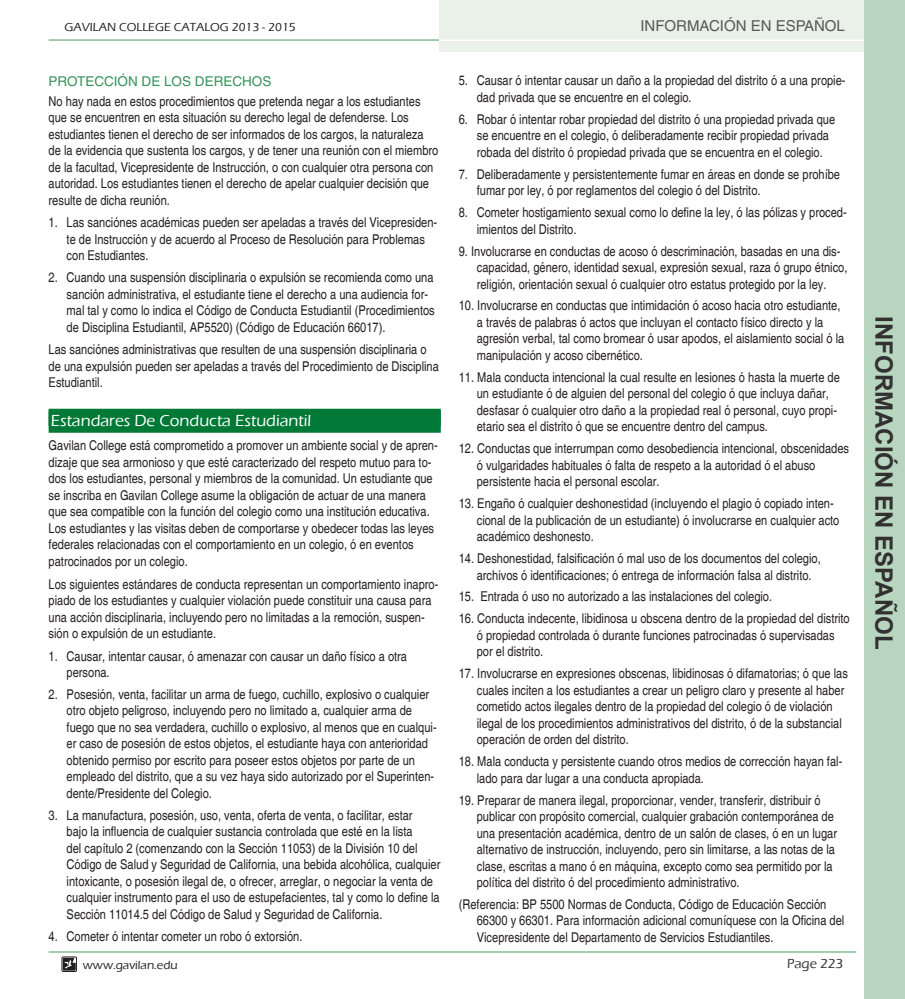
<style>
.page{position:relative;width:905px;height:999px;background:#fff}
.page>*{position:absolute;margin:0;border:0;box-sizing:border-box;transform-origin:0 0}
.t1{font:700 24px "Arial";color:#323031}
.SUB_Headline_color_1{font:500 16.5px "Eras ITC";color:#fff}
.t2{font:15px "Helvetica";color:#58595b}
.Bulleted_Body{font:condensed 13.5px/16.5px "Helvetica";color:#231f20}
.body_text{font:condensed 13.5px/16.5px "Helvetica";color:#231f20}
.Sub_Headline_color_9{font:13.5px "Helvetica";color:#37935b}
.t3{font:500 13.5px "Eras ITC";color:#323031}
.t4{font:500 12px "Eras ITC";color:#231f20}
</style>
<div class="page">
<div style="left:439px;top:0;width:465px;height:51px;background:#e9f1e9"></div>
<hr style="left:438px;top:40px;width:466px;height:1px;background:#fff">
<hr style="left:49px;top:39px;width:390px;height:2px;background:#87bb95">
<hr style="left:49px;top:951px;width:807px;height:2px;background:#87bb95">
<div style="left:62px;top:957px;width:15px;height:15px;border:1px solid #231f20"></div>
<svg style="left:63px;top:958px;width:13px;height:13px"></svg>
<div style="left:863px;top:0;width:41px;height:999px;background:#b8d6bf"></div>
<div style="left:49px;top:409px;width:392px;height:24px;background:#007836"></div>
<p class="t4" style="left:65px;top:20px;width:233px">GAVILAN COLLEGE CATALOG 2013 - 2015</p>
<p class="t2" style="left:640px;top:17px;width:206px">INFORMACIÓN EN ESPAÑOL</p>
<p class="Sub_Headline_color_9" style="left:49px;top:74px;width:224px">PROTECCIÓN DE LOS DERECHOS</p>
<p class="body_text" style="left:49px;top:93px;width:391px">No hay nada en estos procedimientos que pretenda negar a los estudiantes que se encuentren en esta situación su derecho legal de defenderse. Los estudiantes tienen el derecho de ser informados de los cargos, la naturaleza de la evidencia que sustenta los cargos, y de tener una reunión con el miembro de la facultad, Vicepresidente de Instrucción, o con cualquier otra persona con autoridad. Los estudiantes tienen el derecho de apelar cualquier decisión que resulte de dicha reunión.</p>
<p class="Bulleted_Body" style="left:67px;top:214px;width:372px;text-indent:-18px">1. Las sanciónes académicas pueden ser apeladas a través del Vicepresiden&shy;te de Instrucción y de acuerdo al Proceso de Resolución para Problemas con Estudiantes.</p>
<p class="Bulleted_Body" style="left:67px;top:269px;width:369px;text-indent:-18px">2. Cuando una suspensión disciplinaria o expulsión se recomienda como una sanción administrativa, el estudiante tiene el derecho a una audiencia for&shy;mal tal y como lo indica el Código de Conducta Estudiantil (Procedimientos de Disciplina Estudiantil, AP5520) (Código de Educación 66017).</p>
<p class="body_text" style="left:49px;top:341px;width:392px">Las sanciónes administrativas que resulten de una suspensión disciplinaria o de una expulsión pueden ser apeladas a través del Procedimiento de Disciplina<br>Estudiantil.</p>
<p class="SUB_Headline_color_1" style="left:51px;top:411px;width:262px">Estandares De Conducta Estudiantil</p>
<p class="body_text" style="left:49px;top:437px;width:390px">Gavilan College está comprometido a promover un ambiente social y de apren&shy;dizaje que sea armonioso y que esté caracterizado del respeto mutuo para to&shy;dos los estudiantes, personal y miembros de la comunidad. Un estudiante que se inscriba en Gavilan College asume la obligación de actuar de una manera que sea compatible con la función del colegio como una institución educativa.<br>Los estudiantes y las visitas deben de comportarse y obedecer todas las leyes federales relacionadas con el comportamiento en un colegio, ó en eventos patrocinados por un colegio.</p>
<p class="body_text" style="left:49px;top:576px;width:391px">Los siguientes estándares de conducta representan un comportamiento inapro&shy;piado de los estudiantes y cualquier violación puede constituir una causa para una acción disciplinaria, incluyendo pero no limitadas a la remoción, suspen&shy;sión o expulsión de un estudiante.</p>
<p class="Bulleted_Body" style="left:67px;top:648px;width:342px;text-indent:-18px">1. Causar, intentar causar, ó amenazar con causar un daño físico a otra persona.</p>
<p class="Bulleted_Body" style="left:67px;top:686px;width:371px;text-indent:-18px">2. Posesión, venta, facilitar un arma de fuego, cuchillo, explosivo o cualquier otro objeto peligroso, incluyendo pero no limitado a, cualquier arma de fuego que no sea verdadera, cuchillo o explosivo, al menos que en cualqui&shy;er caso de posesión de estos objetos, el estudiante haya con anterioridad obtenido permiso por escrito para poseer estos objetos por parte de un empleado del distrito, que a su vez haya sido autorizado por el Superinten&shy;dente/Presidente del Colegio.</p>
<p class="Bulleted_Body" style="left:67px;top:807px;width:375px;text-indent:-18px">3. La manufactura, posesión, uso, venta, oferta de venta, o facilitar, estar<br>bajo la influencia de cualquier sustancia controlada que esté en la lista<br>del capítulo 2 (comenzando con la Sección 11053) de la División 10 del Código de Salud y Seguridad de California, una bebida alcohólica, cualquier intoxicante, o posesión ilegal de, o ofrecer, arreglar, o negociar la venta de cualquier instrumento para el uso de estupefacientes, tal y como lo define la Sección 11014.5 del Código de Salud y Seguridad de California.</p>
<p class="Bulleted_Body" style="left:49px;top:928px;width:255px">4. Cometer ó intentar cometer un robo ó extorsión.</p>
<p class="Bulleted_Body" style="left:477px;top:73px;width:370px;text-indent:-18px">5. Causar ó intentar causar un daño a la propiedad del distrito ó a una propie&shy;dad privada que se encuentre en el colegio.</p>
<p class="Bulleted_Body" style="left:477px;top:111px;width:360px;text-indent:-18px">6. Robar ó intentar robar propiedad del distrito ó una propiedad privada que se encuentre en el colegio, ó deliberadamente recibir propiedad privada robada del distrito ó propiedad privada que se encuentra en el colegio.</p>
<p class="Bulleted_Body" style="left:477px;top:166px;width:365px;text-indent:-18px">7. Deliberadamente y persistentemente fumar en áreas en donde se prohíbe fumar por ley, ó por reglamentos del colegio ó del Distrito.</p>
<p class="Bulleted_Body" style="left:477px;top:204px;width:371px;text-indent:-18px">8. Cometer hostigamiento sexual como lo define la ley, ó las pólizas y proced&shy;imientos del Distrito.</p>
<p class="Bulleted_Body" style="left:477px;top:243px;width:372px;text-indent:-18px">9. Involucrarse en conductas de acoso ó descriminación, basadas en una dis&shy;capacidad, género, identidad sexual, expresión sexual, raza ó grupo étnico, religión, orientación sexual ó cualquier otro estatus protegido por la ley.</p>
<p class="Bulleted_Body" style="left:477px;top:298px;width:369px;text-indent:-18px">10. Involucrarse en conductas que intimidación ó acoso hacia otro estudiante, a través de palabras ó actos que incluyan el contacto físico directo y la agresión verbal, tal como bromear ó usar apodos, el aislamiento social ó la manipulación y acoso cibernético.</p>
<p class="Bulleted_Body" style="left:477px;top:369px;width:364px;text-indent:-18px">11. Mala conducta intencional la cual resulte en lesiones ó hasta la muerte de un estudiante ó de alguien del personal del colegio ó que incluya dañar, desfasar ó cualquier otro daño a la propiedad real ó personal, cuyo propi&shy;etario sea el distrito ó que se encuentre dentro del campus.</p>
<p class="Bulleted_Body" style="left:477px;top:440px;width:374px;text-indent:-18px">12. Conductas que interrumpan como desobediencia intencional, obscenidades ó vulgaridades habituales ó falta de respeto a la autoridad ó el abuso persistente hacia el personal escolar.</p>
<p class="Bulleted_Body" style="left:477px;top:495px;width:364px;text-indent:-18px">13. Engaño ó cualquier deshonestidad (incluyendo el plagio ó copiado inten&shy;cional de la publicación de un estudiante) ó involucrarse en cualquier acto académico deshonesto.</p>
<p class="Bulleted_Body" style="left:477px;top:550px;width:345px;text-indent:-18px">14. Deshonestidad, falsificación ó mal uso de los documentos del colegio, archivos ó identificaciones; ó entrega de información falsa al distrito.</p>
<p class="Bulleted_Body" style="left:459px;top:589px;width:315px">15. Entrada ó uso no autorizado a las instalaciones del colegio.</p>
<p class="Bulleted_Body" style="left:477px;top:610px;width:374px;text-indent:-18px">16. Conducta indecente, libidinosa u obscena dentro de la propiedad del distrito ó propiedad controlada ó durante funciones patrocinadas ó supervisadas por el distrito.</p>
<p class="Bulleted_Body" style="left:477px;top:665px;width:372px;text-indent:-18px">17. Involucrarse en expresiones obscenas, libidinosas ó difamatorias; ó que las cuales inciten a los estudiantes a crear un peligro claro y presente al haber cometido actos ilegales dentro de la propiedad del colegio ó de violación ilegal de los procedimientos administrativos del distrito, ó de la substancial operación de orden del distrito.</p>
<p class="Bulleted_Body" style="left:477px;top:753px;width:367px;text-indent:-18px">18. Mala conducta y persistente cuando otros medios de corrección hayan fal&shy;lado para dar lugar a una conducta apropiada.</p>
<p class="Bulleted_Body" style="left:477px;top:792px;width:362px;text-indent:-18px">19. Preparar de manera ilegal, proporcionar, vender, transferir, distribuir ó publicar con propósito comercial, cualquier grabación contemporánea de una presentación académica, dentro de un salón de clases, ó en un lugar alternativo de instrucción, incluyendo, pero sin limitarse, a las notas de la clase, escritas a mano ó en máquina, excepto como sea permitido por la política del distrito ó del procedimiento administrativo.</p>
<p class="Bulleted_Body" style="left:477px;top:896px;width:369px;text-indent:-18px">(Referencia: BP 5500 Normas de Conducta, Código de Educación Sección<br>66300 y 66301. Para información adicional comuníquese con la Oficina del<br>Vicepresidente del Departamento de Servicios Estudiantiles.</p>
<h1 class="t1" style="left:899px;top:316px;width:334px;rotate:90deg">INFORMACIÓN EN ESPAÑOL</h1>
<p class="t4" style="left:83px;top:958px;width:96px">www.gavilan.edu</p>
<p class="t3" style="left:787px;top:956px;width:58px">Page 223</p>
</div>
